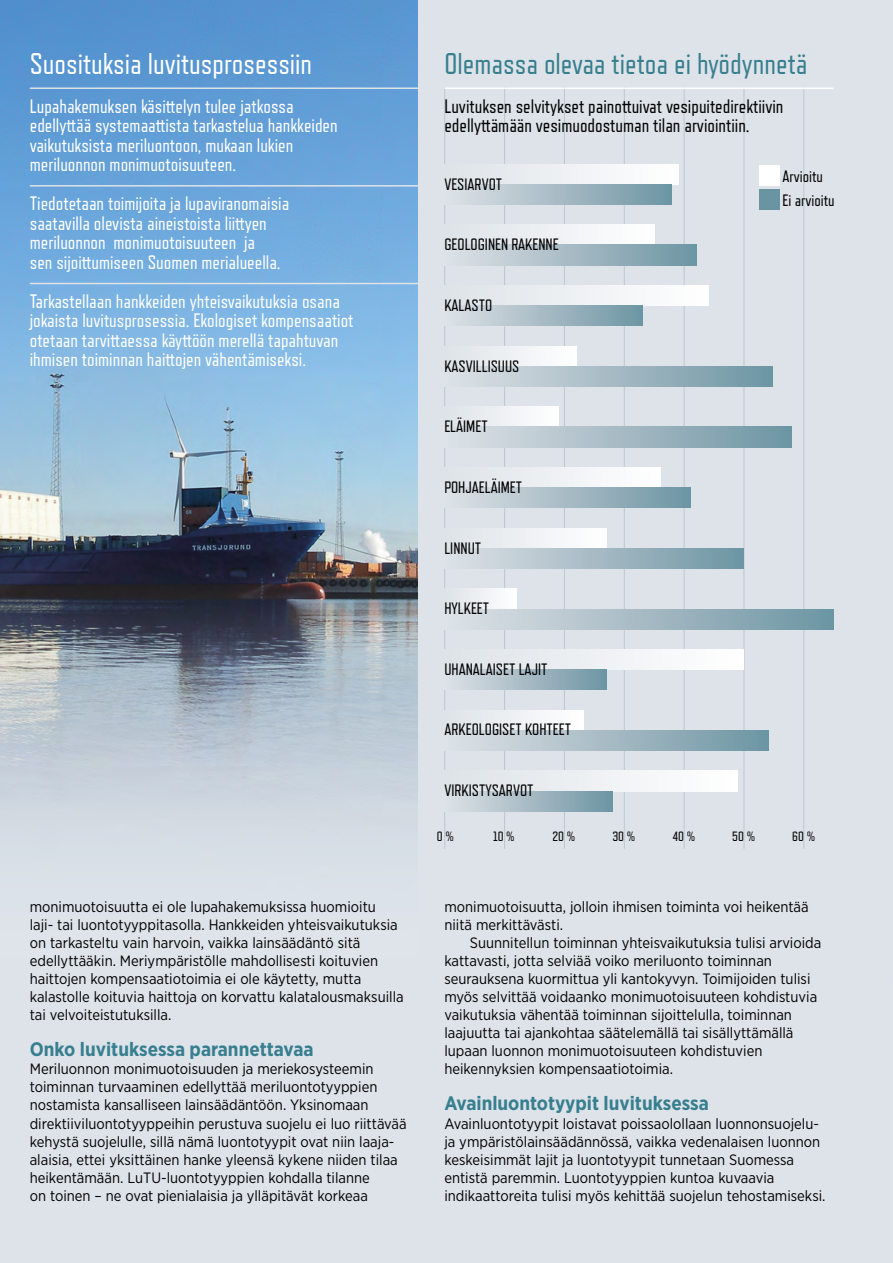
<style>
.page{position:relative;width:893px;height:1263px;background:#fff}
.page>*{position:absolute;margin:0;border:0;box-sizing:border-box;transform-origin:0 0}
.t1{font:30px "Refrigerator Deluxe";color:#377f8f}
.A-OtsikkoPieni{font:30px "Refrigerator Deluxe";color:#fff}
.A-KuvatekstiNega{font:19.5px/19.5px "Refrigerator Deluxe";color:#fff}
.t2{font:19.5px/19.5px "Refrigerator Deluxe";color:#000}
.A-VO{font:700 19.5px "Gotham Narrow";color:#377f8f}
.t3{font:16.5px/24px "Refrigerator Deluxe";color:#000}
.A-text{font:15px/18px "Gotham Narrow";color:#000}
.t4{font:13.5px "Refrigerator Deluxe";color:#000}
</style>
<div class="page">
<img style="left:0;top:0;width:893px;height:1263px">
<div style="left:419px;top:0;width:474px;height:981px;background:#dde3e8"></div>
<hr style="left:803px;top:87px;width:1px;height:762px;background:#bac8d0">
<hr style="left:684px;top:87px;width:1px;height:762px;background:#bac8d0">
<hr style="left:624px;top:87px;width:1px;height:762px;background:#bac8d0">
<hr style="left:564px;top:87px;width:1px;height:762px;background:#bac8d0">
<hr style="left:504px;top:87px;width:1px;height:762px;background:#bac8d0">
<hr style="left:444px;top:87px;width:1px;height:762px;background:#bac8d0">
<hr style="left:744px;top:87px;width:1px;height:762px;background:#bac8d0">
<hr style="left:30px;top:87px;width:396px;height:2px;background:#dde3e8">
<div style="left:444px;top:164px;width:234px;height:20px;background:linear-gradient(to right,#dde3e8,#fff)"></div>
<div style="left:444px;top:184px;width:228px;height:20px;background:linear-gradient(to right,#dfe2e7,#6e95a4)"></div>
<div style="left:444px;top:225px;width:210px;height:20px;background:linear-gradient(to right,#dde3e8,#fff)"></div>
<div style="left:444px;top:245px;width:252px;height:20px;background:linear-gradient(to right,#dfe2e7,#6e95a4)"></div>
<div style="left:444px;top:285px;width:264px;height:21px;background:linear-gradient(to right,#dde3e8,#fff)"></div>
<div style="left:444px;top:306px;width:199px;height:20px;background:linear-gradient(to right,#dfe2e7,#6e95a3)"></div>
<div style="left:444px;top:346px;width:133px;height:20px;background:linear-gradient(to right,#dde3e8,#fff)"></div>
<div style="left:444px;top:366px;width:329px;height:20px;background:linear-gradient(to right,#dfe2e7,#6e95a3)"></div>
<div style="left:444px;top:407px;width:114px;height:20px;background:linear-gradient(to right,#dde3e8,#fefeff)"></div>
<div style="left:444px;top:427px;width:347px;height:20px;background:linear-gradient(to right,#dfe2e7,#6e95a3)"></div>
<div style="left:444px;top:467px;width:216px;height:21px;background:linear-gradient(to right,#dde3e8,#fff)"></div>
<div style="left:444px;top:488px;width:246px;height:20px;background:linear-gradient(to right,#dfe2e7,#6e95a4)"></div>
<div style="left:444px;top:528px;width:162px;height:20px;background:linear-gradient(to right,#dde3e8,#fff)"></div>
<div style="left:444px;top:548px;width:300px;height:20px;background:linear-gradient(to right,#dfe2e7,#6e95a3)"></div>
<div style="left:444px;top:589px;width:73px;height:20px;background:linear-gradient(to right,#dde3e8,#fff)"></div>
<div style="left:444px;top:609px;width:389px;height:20px;background:linear-gradient(to right,#dfe2e7,#6e95a3)"></div>
<div style="left:444px;top:649px;width:299px;height:21px;background:linear-gradient(to right,#dde3e8,#fff)"></div>
<div style="left:444px;top:670px;width:162px;height:20px;background:linear-gradient(to right,#e0e2e7,#6f96a4)"></div>
<div style="left:444px;top:710px;width:139px;height:20px;background:linear-gradient(to right,#dde3e8,#fff)"></div>
<div style="left:444px;top:730px;width:325px;height:20px;background:linear-gradient(to right,#dfe2e7,#6d95a3)"></div>
<div style="left:444px;top:771px;width:294px;height:20px;background:linear-gradient(to right,#dde3e8,#fff)"></div>
<div style="left:444px;top:791px;width:168px;height:20px;background:linear-gradient(to right,#dfe2e7,#6f96a4)"></div>
<hr style="left:30px;top:283px;width:394px;height:1px;background:#dde3e8">
<hr style="left:30px;top:185px;width:394px;height:2px;background:#dde3e8">
<hr style="left:444px;top:87px;width:389px;height:2px;background:#fff">
<div style="left:759px;top:165px;width:20px;height:21px;background:#fff"></div>
<div style="left:759px;top:189px;width:20px;height:21px;background:#6995a3"></div>
<p class="A-OtsikkoPieni" style="left:30px;top:46px;width:284px">Suosituksia luvitusprosessiin</p>
<p class="A-KuvatekstiNega" style="left:30px;top:96px;width:265px">Lupahakemuksen käsittelyn tulee jatkossa</p>
<p class="A-KuvatekstiNega" style="left:30px;top:116px;width:309px">edellyttää systemaattista tarkastelua hankkeiden vaikutuksista meriluontoon, mukaan lukien</p>
<p class="A-KuvatekstiNega" style="left:30px;top:155px;width:208px">meriluonnon monimuotoisuuteen.</p>
<p class="A-KuvatekstiNega" style="left:30px;top:194px;width:261px">Tiedotetaan toimijoita ja lupaviranomaisia</p>
<p class="A-KuvatekstiNega" style="left:30px;top:213px;width:239px">saatavilla olevista aineistoista liittyen</p>
<p class="A-KuvatekstiNega" style="left:30px;top:233px;width:227px">meriluonnon monimuotoisuuteen ja</p>
<p class="A-KuvatekstiNega" style="left:30px;top:252px;width:252px">sen sijoittumiseen Suomen merialueella.</p>
<p class="A-KuvatekstiNega" style="left:30px;top:291px;width:325px">Tarkastellaan hankkeiden yhteisvaikutuksia osana jokaista luvitusprosessia. Ekologiset kompensaatiot otetaan tarvittaessa käyttöön merellä tapahtuvan ihmisen toiminnan haittojen vähentämiseksi.</p>
<p class="A-text" style="left:30px;top:898px;width:375px">monimuotoisuutta ei ole lupahakemuksissa huomioitu<br>laji- tai luontotyyppitasolla. Hankkeiden yhteisvaikutuksia on tarkasteltu vain harvoin, vaikka lainsäädäntö sitä edellyttääkin. Meriympäristölle mahdollisesti koituvien haittojen kompensaatiotoimia ei ole käytetty, mutta kalastolle koituvia haittoja on korvattu kalatalousmaksuilla tai velvoiteistutuksilla.</p>
<h2 class="A-VO" style="left:30px;top:1037px;width:285px">Onko luvituksessa parannettavaa</h2>
<p class="A-text" style="left:30px;top:1060px;width:349px">Meriluonnon monimuotoisuuden ja meriekosysteemin toiminnan turvaaminen edellyttää meriluontotyyppien</p>
<p class="A-text" style="left:30px;top:1096px;width:378px">nostamista kansalliseen lainsäädäntöön. Yksinomaan direktiiviluontotyyppeihin perustuva suojelu ei luo riittävää kehystä suojelulle, sillä nämä luontotyypit ovat niin laaja&shy;alaisia, ettei yksittäinen hanke yleensä kykene niiden tilaa</p>
<p class="A-text" style="left:30px;top:1168px;width:342px">heikentämään. LuTU-luontotyyppien kohdalla tilanne on toinen – ne ovat pienialaisia ja ylläpitävät korkeaa</p>
<h1 class="t1" style="left:444px;top:46px;width:365px">Olemassa olevaa tietoa ei hyödynnetä</h1>
<h2 class="t2" style="left:444px;top:96px;width:341px">Luvituksen selvitykset painottuivat vesipuitedirektiivin edellyttämään vesimuodostuman tilan arviointiin.</h2>
<p class="t3" style="left:444px;top:172px;width:59px">VESIARVOT</p>
<p class="t3" style="left:444px;top:233px;width:116px">GEOLOGINEN RAKENNE</p>
<p class="t3" style="left:444px;top:293px;width:49px">KALASTO</p>
<p class="t3" style="left:444px;top:354px;width:77px">KASVILLISUUS</p>
<p class="t3" style="left:444px;top:414px;width:45px">ELÄIMET</p>
<p class="t3" style="left:444px;top:475px;width:79px">POHJAELÄIMET</p>
<p class="t3" style="left:444px;top:536px;width:38px">LINNUT</p>
<p class="t3" style="left:444px;top:596px;width:46px">HYLKEET</p>
<p class="t3" style="left:444px;top:657px;width:105px">UHANALAISET LAJIT</p>
<p class="t3" style="left:444px;top:717px;width:128px">ARKEOLOGISET KOHTEET</p>
<p class="t3" style="left:783px;top:164px;width:53px">Arvioitu<br>Ei arvioitu</p>
<p class="t3" style="left:444px;top:778px;width:91px">VIRKISTYSARVOT</p>
<p class="t4" style="left:437px;top:829px;width:19px">0 %</p>
<p class="t4" style="left:493px;top:829px;width:23px">10 %</p>
<p class="t4" style="left:552px;top:829px;width:24px">20 %</p>
<p class="t4" style="left:612px;top:829px;width:24px">30 %</p>
<p class="t4" style="left:672px;top:829px;width:24px">40 %</p>
<p class="t4" style="left:732px;top:829px;width:24px">50 %</p>
<p class="t4" style="left:792px;top:829px;width:24px">60 %</p>
<p class="A-text" style="left:444px;top:898px;width:366px">monimuotoisuutta, jolloin ihmisen toiminta voi heikentää niitä merkittävästi.</p>
<p class="A-text" style="left:444px;top:934px;width:378px;text-indent:26px">Suunnitellun toiminnan yhteisvaikutuksia tulisi arvioida kattavasti, jotta selviää voiko meriluonto toiminnan seurauksena kuormittua yli kantokyvyn. Toimijoiden tulisi myös selvittää voidaanko monimuotoisuuteen kohdistuvia vaikutuksia vähentää toiminnan sijoittelulla, toiminnan laajuutta tai ajankohtaa säätelemällä tai sisällyttämällä lupaan luonnon monimuotoisuuteen kohdistuvien heikennyksien kompensaatiotoimia.</p>
<h2 class="A-VO" style="left:444px;top:1091px;width:266px">Avainluontotyypit luvituksessa</h2>
<p class="A-text" style="left:444px;top:1114px;width:383px">Avainluontotyypit loistavat poissaolollaan luonnonsuojelu&shy;ja ympäristölainsäädännössä, vaikka vedenalaisen luonnon keskeisimmät lajit ja luontotyypit tunnetaan Suomessa entistä paremmin. Luontotyyppien kuntoa kuvaavia indikaattoreita tulisi myös kehittää suojelun tehostamiseksi.</p>
</div>
